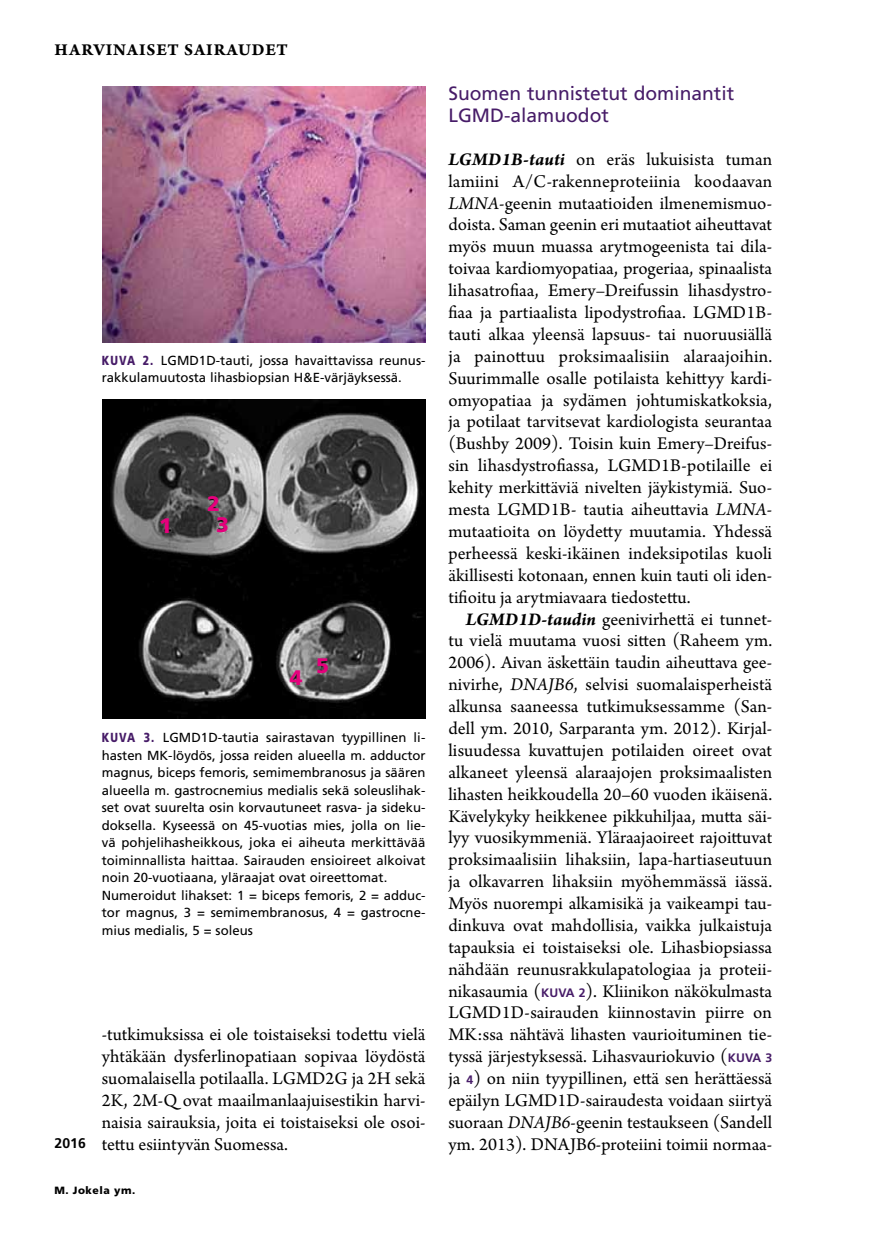
<style>
.page{position:relative;width:874px;height:1241px;background:#fff}
.page>*{position:absolute;margin:0;border:0;box-sizing:border-box;transform-origin:0 0}
.t1{font:900 21px "Frutiger LT Std";color:#e5007c}
.t2{font:19.25px/21.9px "Frutiger LT Std";color:#471c68}
.t3{font:18.9px/21.9px "Arno Pro";color:#000;text-align:justify}
.t4{font:17.5px "Arno Pro Bold Sm Text";letter-spacing:.055em;color:#000}
.t5{font:700 14px "Frutiger LT Std";color:#000}
.t6{font:13.12px/17.5px "Frutiger LT Std";color:#000}
.t7{font:900 10.5px "Frutiger LT Std";letter-spacing:.05em;color:#000}
.s1{font-weight:900;color:#471c68}
.s2{font-weight:700;font-style:italic}
.s3{font-style:italic}
.s4{font-family:"Frutiger LT Std";font-weight:700;font-size:12.25px;color:#471c68}
</style>
<div class="page">
<img style="left:103px;top:87px;width:322px;height:255px">
<img style="left:103px;top:399px;width:322px;height:319px">
<p class="t4" style="left:55px;top:39px;width:234px">HARVINAISET SAIRAUDET</p>
<p class="t6" style="left:102px;top:351px;width:325px"><span class="s1">KUVA 2.</span> LGMD1D-tauti, jossa havaittavissa reunus&shy;rakkulamuutosta lihasbiopsian H&amp;E-värjäyksessä.</p>
<p class="t1" style="left:159px;top:512px;width:14px">1</p>
<p class="t1" style="left:207px;top:490px;width:14px">2</p>
<p class="t1" style="left:216px;top:512px;width:14px">3</p>
<p class="t1" style="left:289px;top:665px;width:14px">4</p>
<p class="t1" style="left:316px;top:653px;width:14px">5</p>
<p class="t6" style="left:102px;top:728px;width:325px"><span class="s1">KUVA 3.</span> LGMD1D-tautia sairastavan tyypillinen li&shy;hasten MK-löydös, jossa reiden alueella m. adductor magnus, biceps femoris, semimembranosus ja säären alueella m. gastrocnemius medialis sekä soleuslihak&shy;set ovat suurelta osin korvautuneet rasva- ja sideku&shy;doksella. Kyseessä on 45-vuotias mies, jolla on lie&shy;vä pohjelihasheikkous, joka ei aiheuta merkittävää toiminnallista haittaa. Sairauden ensioireet alkoivat noin 20-vuotiaana, yläraajat ovat oireettomat.<br>Numeroidut lihakset: 1 = biceps femoris, 2 = adduc&shy;tor magnus, 3 = semimembranosus, 4 = gastrocne&shy;mius medialis, 5 = soleus</p>
<p class="t5" style="left:55px;top:1134px;width:33px">2016</p>
<p class="t3" style="left:102px;top:1024px;width:325px">‑tutkimuksissa ei ole toistaiseksi todettu vielä yhtäkään dysferlinopatiaan sopivaa löydöstä suomalaisella potilaalla. LGMD2G ja 2H sekä 2K, 2M-Q ovat maailmanlaajuisestikin harvi&shy;naisia sairauksia, joita ei toistaiseksi ole osoi&shy;tettu esiintyvän Suomessa.</p>
<p class="t7" style="left:54px;top:1183px;width:82px">M. Jokela ym.</p>
<p class="t2" style="left:448px;top:83px;width:287px">Suomen tunnistetut dominantit<br>LGMD-alamuodot</p>
<p class="t3" style="left:448px;top:149px;width:325px"><span class="s2">LGMD1B-tauti</span> on eräs lukuisista tuman lamiini A/C-rakenneproteiinia koodaavan <span class="s3">LMNA</span>-geenin mutaatioiden ilmenemismuo&shy;doista. Saman geenin eri mutaatiot aiheuttavat myös muun muassa arytmogeenista tai dila&shy;toivaa kardiomyopatiaa, progeriaa, spinaalista lihasatrofiaa, Emery–Dreifussin lihasdystro&shy;fiaa ja partiaalista lipodystrofiaa. LGMD1B&shy;tauti alkaa yleensä lapsuus- tai nuoruusiällä ja painottuu proksimaalisiin alaraajoihin.<br>Suurimmalle osalle potilaista kehittyy kardi&shy;omyopatiaa ja sydämen johtumiskatkoksia, ja potilaat tarvitsevat kardiologista seurantaa (Bushby 2009). Toisin kuin Emery–Dreifus&shy;sin lihasdystrofiassa, LGMD1B-potilaille ei kehity merkittäviä nivelten jäykistymiä. Suo&shy;mesta LGMD1B- tautia aiheuttavia <span class="s3">LMNA&shy;</span>mutaatioita on löydetty muutamia. Yhdessä perheessä keski-ikäinen indeksipotilas kuoli äkillisesti kotonaan, ennen kuin tauti oli iden&shy;tifioitu ja arytmiavaara tiedostettu.</p>
<p class="t3" style="left:448px;top:608px;width:325px;text-indent:17px"><span class="s2">LGMD1D-taudin</span> geenivirhettä ei tunnet&shy;tu vielä muutama vuosi sitten (Raheem ym.<br>2006). Aivan äskettäin taudin aiheuttava gee&shy;nivirhe, <span class="s3">DNAJB6</span>, selvisi suomalaisperheistä alkunsa saaneessa tutkimuksessamme (San&shy;dell ym. 2010, Sarparanta ym. 2012). Kirjal&shy;lisuudessa kuvattujen potilaiden oireet ovat alkaneet yleensä alaraajojen proksimaalisten lihasten heikkoudella 20–60 vuoden ikäisenä.<br>Kävelykyky heikkenee pikkuhiljaa, mutta säi&shy;lyy vuosikymmeniä. Yläraajaoireet rajoittuvat proksimaalisiin lihaksiin, lapa-hartiaseutuun ja olkavarren lihaksiin myöhemmässä iässä.<br>Myös nuorempi alkamisikä ja vaikeampi tau&shy;dinkuva ovat mahdollisia, vaikka julkaistuja tapauksia ei toistaiseksi ole. Lihasbiopsiassa nähdään reunusrakkulapatologiaa ja proteii&shy;nikasaumia (<span class="s4">KUVA 2</span>). Kliinikon näkökulmasta LGMD1D-sairauden kiinnostavin piirre on MK:ssa nähtävä lihasten vaurioituminen tie&shy;tyssä järjestyksessä. Lihasvauriokuvio (<span class="s4">KUVA 3 </span>ja <span class="s4">4</span>) on niin tyypillinen, että sen herättäessä epäilyn LGMD1D-sairaudesta voidaan siirtyä suoraan <span class="s3">DNAJB6</span>-geenin testaukseen (Sandell ym. 2013). DNAJB6-proteiini toimii normaa-</p>
</div>
